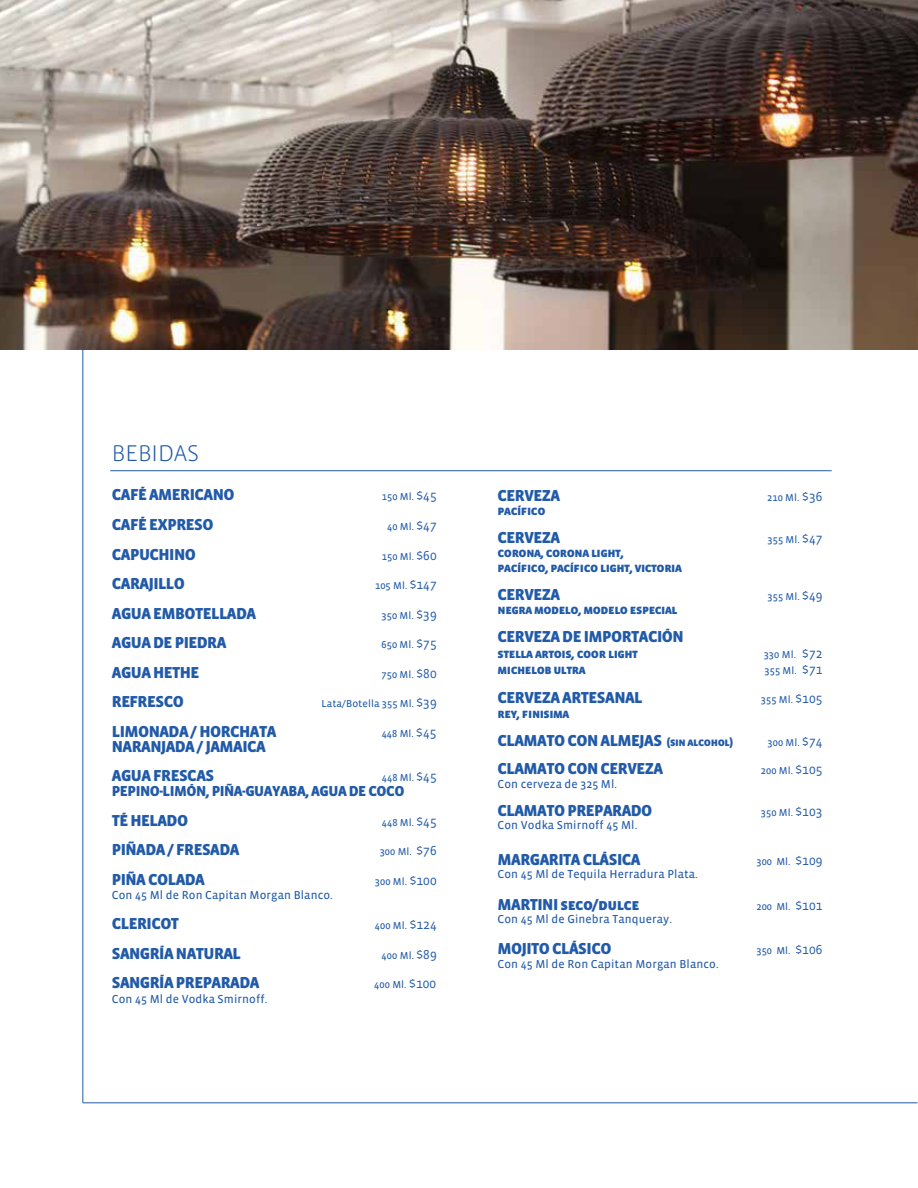
<style>
.page{position:relative;width:918px;height:1188px;background:#fff}
.page>*{position:absolute;margin:0;border:0;box-sizing:border-box;transform-origin:0 0}
.t1{font:300 23.25px "Vista Sans";color:#215aa8}
.t2{font:16.2px/29.5px "Vista Sans SC Black";letter-spacing:-.035em;color:#215aa8}
.t3{font:14.85px "Vista Sans SC Black";letter-spacing:-.035em;color:#215aa8}
.t4{font:13.35px/14.2px "Vista Sans SC Black";letter-spacing:-.035em;color:#215aa8}
.t5{font:11.85px "Vista Sans Reg";letter-spacing:.01em;color:#215aa8}
.t6{font:10.35px "Vista Sans Reg";letter-spacing:.01em;color:#215aa8}
.s1{font-family:"Vista Sans";font-size:13.35px}
.s2{font-size:11.85px}
</style>
<div class="page">
<hr style="left:83px;top:1103px;width:834px;height:1px;background:#215aa8">
<hr style="left:83px;top:119px;width:1px;height:984px;background:#215aa8">
<img style="left:0;top:0;width:918px;height:349px">
<hr style="left:110px;top:470px;width:722px;height:1px;background:#215aa8">
<h1 class="t1" style="left:112px;top:442px;width:89px">BEBIDAS</h1>
<p class="t2" style="left:112px;top:481px;width:124px">CAFÉ AMERICANO</p>
<p class="t6" style="left:382px;top:492px;width:56px">150 Ml. <span class="s1">$45</span></p>
<p class="t2" style="left:112px;top:510px;width:103px">CAFÉ EXPRESO</p>
<p class="t6" style="left:387px;top:521px;width:51px">40 Ml. <span class="s1">$47</span></p>
<p class="t2" style="left:112px;top:540px;width:85px">CAPUCHINO</p>
<p class="t6" style="left:382px;top:551px;width:56px">150 Ml. <span class="s1">$60</span></p>
<p class="t2" style="left:112px;top:569px;width:75px">CARAJILLO</p>
<p class="t6" style="left:375px;top:580px;width:63px">105 Ml. <span class="s1">$147</span></p>
<p class="t2" style="left:112px;top:599px;width:146px">AGUA EMBOTELLADA</p>
<p class="t6" style="left:382px;top:610px;width:57px">350 Ml. <span class="s1">$39</span></p>
<p class="t2" style="left:112px;top:628px;width:116px">AGUA DE PIEDRA</p>
<p class="t6" style="left:382px;top:639px;width:57px">650 Ml. <span class="s1">$75</span></p>
<p class="t2" style="left:112px;top:658px;width:89px">AGUA HETHE</p>
<p class="t6" style="left:382px;top:669px;width:57px">750 Ml. <span class="s1">$80</span></p>
<p class="t2" style="left:112px;top:687px;width:74px">REFRESCO</p>
<p class="t6" style="left:322px;top:699px;width:117px">Lata/Botella 355 Ml. <span class="s1">$39</span></p>
<p class="t2" style="left:112px;top:717px;width:166px">LIMONADA / HORCHATA</p>
<p class="t6" style="left:382px;top:728px;width:56px">448 Ml. <span class="s1">$45</span></p>
<p class="t2" style="left:112px;top:732px;width:156px">NARANJADA / JAMAICA<br>AGUA FRESCAS</p>
<p class="t6" style="left:382px;top:772px;width:56px">448 Ml. <span class="s1">$45</span></p>
<p class="t3" style="left:112px;top:783px;width:294px">PEPINO-LIMÓN, PIÑA-GUAYABA, AGUA DE COCO</p>
<p class="t2" style="left:112px;top:806px;width:78px">TÉ HELADO</p>
<p class="t6" style="left:382px;top:817px;width:56px">448 Ml. <span class="s1">$45</span></p>
<p class="t2" style="left:112px;top:835px;width:129px">PIÑADA / FRESADA</p>
<p class="t6" style="left:380px;top:846px;width:59px">300 Ml. <span class="s1">$76</span></p>
<p class="t2" style="left:112px;top:865px;width:95px">PIÑA COLADA</p>
<p class="t6" style="left:375px;top:876px;width:63px">300 Ml. <span class="s1">$100</span></p>
<p class="t5" style="left:112px;top:889px;width:223px">Con 45 Ml de Ron Capitan Morgan Blanco.</p>
<p class="t2" style="left:112px;top:909px;width:69px">CLERICOT</p>
<p class="t6" style="left:375px;top:920px;width:63px">400 Ml. <span class="s1">$124</span></p>
<p class="t2" style="left:112px;top:939px;width:131px">SANGRÍA NATURAL</p>
<p class="t6" style="left:381px;top:950px;width:57px">400 Ml. <span class="s1">$89</span></p>
<p class="t2" style="left:112px;top:968px;width:149px">SANGRÍA PREPARADA</p>
<p class="t6" style="left:374px;top:979px;width:63px">400 Ml. <span class="s1">$100</span></p>
<p class="t5" style="left:112px;top:993px;width:157px">Con 45 Ml de Vodka Smirnoff.</p>
<p class="t2" style="left:498px;top:481px;width:64px">CERVEZA</p>
<p class="t6" style="left:767px;top:492px;width:57px">210 Ml. <span class="s1">$36</span></p>
<p class="t4" style="left:498px;top:503px;width:49px">pacífico</p>
<p class="t2" style="left:498px;top:523px;width:64px">CERVEZA</p>
<p class="t6" style="left:768px;top:534px;width:56px">355 Ml. <span class="s1">$47</span></p>
<p class="t4" style="left:498px;top:546px;width:186px">corona, corona light,<br>pacífico, pacífico light, victoria</p>
<p class="t2" style="left:498px;top:580px;width:64px">CERVEZA</p>
<p class="t6" style="left:768px;top:591px;width:56px">355 Ml. <span class="s1">$49</span></p>
<p class="t4" style="left:498px;top:603px;width:182px">negra modelo, modelo especial</p>
<p class="t2" style="left:498px;top:623px;width:188px">CERVEZA DE IMPORTACIÓN</p>
<p class="t4" style="left:498px;top:647px;width:142px">stella artois, coor light</p>
<p class="t6" style="left:764px;top:650px;width:60px">330 Ml. <span class="s1">$72</span></p>
<p class="t4" style="left:498px;top:663px;width:90px">michelob ultra</p>
<p class="t6" style="left:764px;top:666px;width:60px">355 Ml. <span class="s1">$71</span></p>
<p class="t2" style="left:498px;top:683px;width:147px">CERVEZA ARTESANAL</p>
<p class="t6" style="left:761px;top:694px;width:63px">355 Ml. <span class="s1">$105</span></p>
<p class="t4" style="left:498px;top:706px;width:73px">rey, finisima</p>
<p class="t2" style="left:498px;top:726px;width:237px">CLAMATO CON ALMEJAS <span class="s2">(sin alcohol)</span></p>
<p class="t6" style="left:768px;top:737px;width:56px">300 Ml. <span class="s1">$74</span></p>
<p class="t2" style="left:498px;top:754px;width:167px">CLAMATO CON CERVEZA</p>
<p class="t6" style="left:761px;top:766px;width:63px">200 Ml. <span class="s1">$105</span></p>
<p class="t5" style="left:498px;top:778px;width:121px">Con cerveza de 325 Ml.</p>
<p class="t2" style="left:498px;top:796px;width:156px">CLAMATO PREPARADO</p>
<p class="t6" style="left:761px;top:807px;width:63px">350 Ml. <span class="s1">$103</span></p>
<p class="t5" style="left:498px;top:819px;width:141px">Con Vodka Smirnoff 45 Ml.</p>
<p class="t2" style="left:498px;top:845px;width:144px">MARGARITA CLÁSICA</p>
<p class="t6" style="left:756px;top:856px;width:68px">300 Ml. <span class="s1">$109</span></p>
<p class="t5" style="left:498px;top:868px;width:202px">Con 45 Ml de Tequila Herradura Plata.</p>
<p class="t2" style="left:498px;top:890px;width:144px">MARTINI seco/dulce</p>
<p class="t6" style="left:756px;top:901px;width:68px">200 Ml. <span class="s1">$101</span></p>
<p class="t5" style="left:498px;top:913px;width:176px">Con 45 Ml de Ginebra Tanqueray.</p>
<p class="t2" style="left:498px;top:934px;width:115px">MOJITO CLÁSICO</p>
<p class="t6" style="left:756px;top:946px;width:68px">350 Ml. <span class="s1">$106</span></p>
<p class="t5" style="left:498px;top:958px;width:223px">Con 45 Ml de Ron Capitan Morgan Blanco.</p>
</div>
